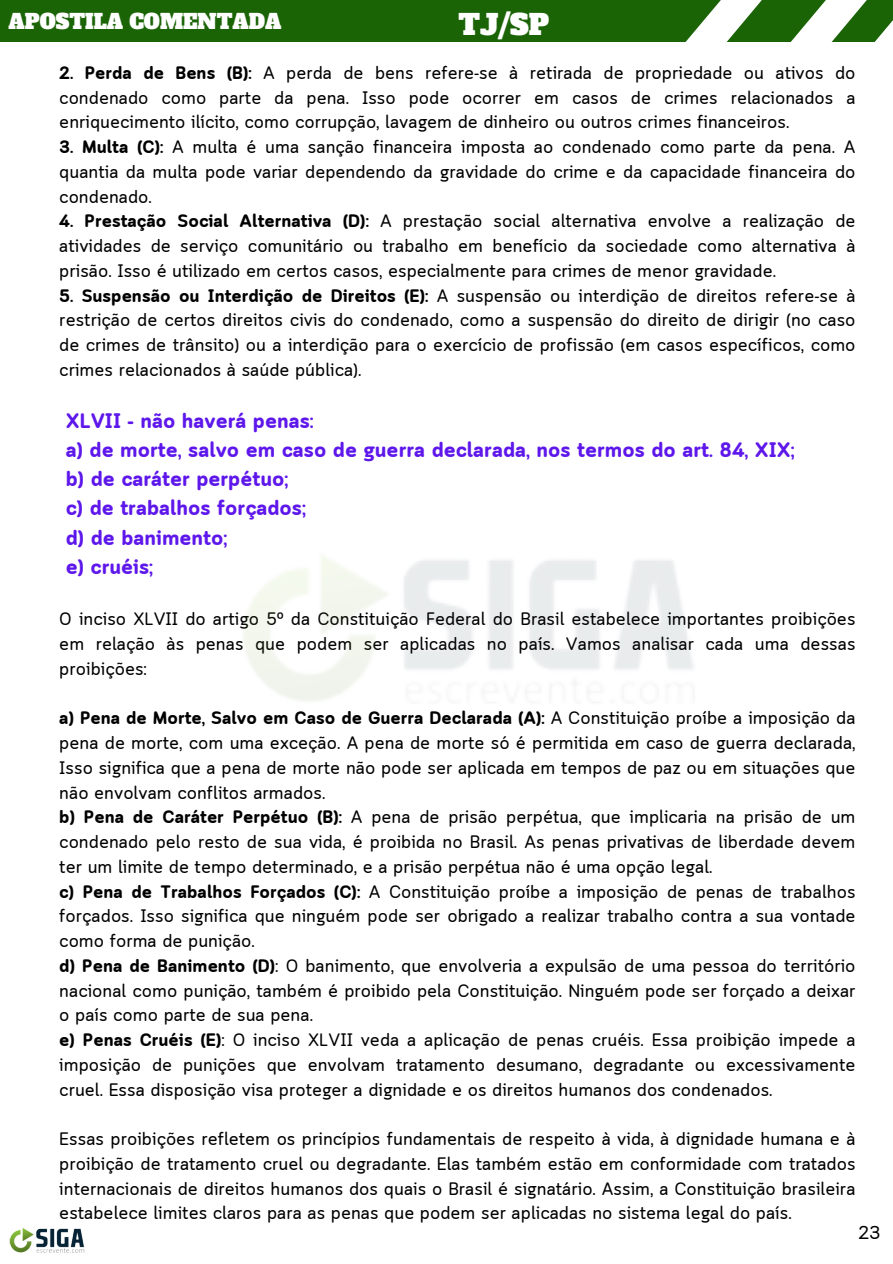
<style>
.page{position:relative;width:893px;height:1264px;background:#fff}
.page>*{position:absolute;margin:0;border:0;box-sizing:border-box;transform-origin:0 0}
.t1{font:27.75px "Alfa Slab One";color:#fff}
.t2{font:700 21px "Cloud Soft";color:#5e17eb}
.t3{font:20.25px "Alfa Slab One";color:#fff}
.t4{font:18.75px "Cloud Soft";color:#000}
.t5{font:18px/24.8px "Cloud Soft";color:#000;text-align:justify}
.s1{font-weight:700}
</style>
<div class="page">
<svg style="left:0;top:0;width:892px;height:42px;background:#2f721d"></svg>
<img style="left:9px;top:1227px;width:76px;height:26px">
<p class="t3" style="left:9px;top:8px;width:274px">APOSTILA COMENTADA</p>
<p class="t1" style="left:458px;top:6px;width:92px">TJ/SP</p>
<p class="t5" style="left:59px;top:62px;width:797px"><span class="s1">2. Perda de Bens (B):</span> A perda de bens refere-se à retirada de propriedade ou ativos do condenado como parte da pena. Isso pode ocorrer em casos de crimes relacionados a enriquecimento ilícito, como corrupção, lavagem de dinheiro ou outros crimes financeiros.</p>
<p class="t5" style="left:59px;top:136px;width:797px"><span class="s1">3. Multa (C):</span> A multa é uma sanção financeira imposta ao condenado como parte da pena. A quantia da multa pode variar dependendo da gravidade do crime e da capacidade financeira do condenado.</p>
<p class="t5" style="left:59px;top:210px;width:797px"><span class="s1">4. Prestação Social Alternativa (D):</span> A prestação social alternativa envolve a realização de atividades de serviço comunitário ou trabalho em benefício da sociedade como alternativa à prisão. Isso é utilizado em certos casos, especialmente para crimes de menor gravidade.</p>
<p class="t5" style="left:59px;top:284px;width:797px"><span class="s1">5. Suspensão ou Interdição de Direitos (E):</span> A suspensão ou interdição de direitos refere-se à restrição de certos direitos civis do condenado, como a suspensão do direito de dirigir (no caso de crimes de trânsito) ou a interdição para o exercício de profissão (em casos específicos, como crimes relacionados à saúde pública).</p>
<p class="t2" style="left:66px;top:408px;width:249px">XLVII - não haverá penas:</p>
<p class="t2" style="left:66px;top:437px;width:730px">a) de morte, salvo em caso de guerra declarada, nos termos do art. 84, XIX;</p>
<p class="t2" style="left:66px;top:466px;width:224px">b) de caráter perpétuo;</p>
<p class="t2" style="left:66px;top:496px;width:241px">c) de trabalhos forçados;</p>
<p class="t2" style="left:66px;top:525px;width:163px">d) de banimento;</p>
<p class="t2" style="left:66px;top:554px;width:89px">e) cruéis;</p>
<p class="t5" style="left:59px;top:608px;width:797px">O inciso XLVII do artigo 5º da Constituição Federal do Brasil estabelece importantes proibições em relação às penas que podem ser aplicadas no país. Vamos analisar cada uma dessas proibições:</p>
<p class="t5" style="left:59px;top:707px;width:797px"><span class="s1">a) Pena de Morte, Salvo em Caso de Guerra Declarada (A):</span> A Constituição proíbe a imposição da pena de morte, com uma exceção. A pena de morte só é permitida em caso de guerra declarada, Isso significa que a pena de morte não pode ser aplicada em tempos de paz ou em situações que não envolvam conflitos armados.</p>
<p class="t5" style="left:59px;top:806px;width:797px"><span class="s1">b) Pena de Caráter Perpétuo (B):</span> A pena de prisão perpétua, que implicaria na prisão de um condenado pelo resto de sua vida, é proibida no Brasil. As penas privativas de liberdade devem ter um limite de tempo determinado, e a prisão perpétua não é uma opção legal.</p>
<p class="t5" style="left:59px;top:880px;width:797px"><span class="s1">c) Pena de Trabalhos Forçados (C):</span> A Constituição proíbe a imposição de penas de trabalhos forçados. Isso significa que ninguém pode ser obrigado a realizar trabalho contra a sua vontade como forma de punição.</p>
<p class="t5" style="left:59px;top:954px;width:797px"><span class="s1">d) Pena de Banimento (D)</span>: O banimento, que envolveria a expulsão de uma pessoa do território nacional como punição, também é proibido pela Constituição. Ninguém pode ser forçado a deixar o país como parte de sua pena.</p>
<p class="t5" style="left:59px;top:1029px;width:797px"><span class="s1">e) Penas Cruéis (E)</span>: O inciso XLVII veda a aplicação de penas cruéis. Essa proibição impede a imposição de punições que envolvam tratamento desumano, degradante ou excessivamente cruel. Essa disposição visa proteger a dignidade e os direitos humanos dos condenados.</p>
<p class="t5" style="left:59px;top:1128px;width:797px">Essas proibições refletem os princípios fundamentais de respeito à vida, à dignidade humana e à proibição de tratamento cruel ou degradante. Elas também estão em conformidade com tratados internacionais de direitos humanos dos quais o Brasil é signatário. Assim, a Constituição brasileira estabelece limites claros para as penas que podem ser aplicadas no sistema legal do país.</p>
<p class="t4" style="left:858px;top:1221px;width:23px">23</p>
</div>
